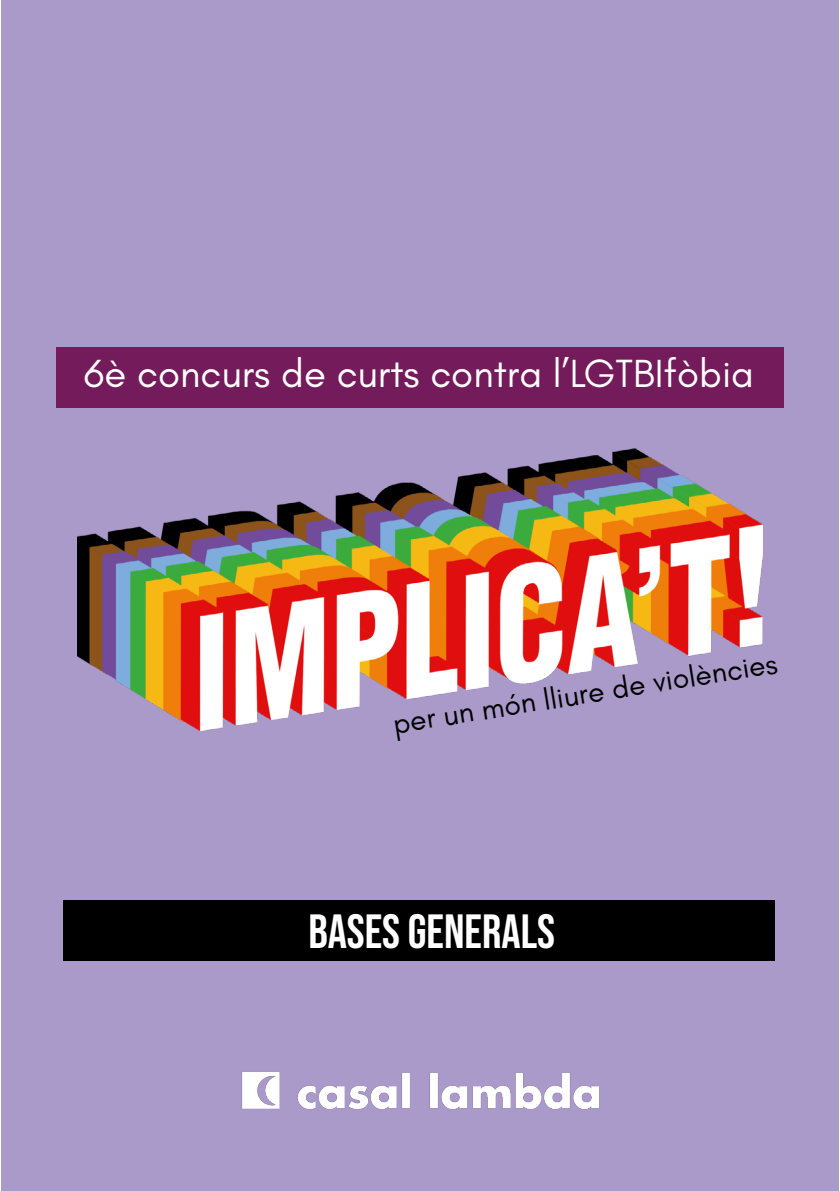
<style>
.page{position:relative;width:840px;height:1191px;background:#fff}
.page>*{position:absolute;margin:0;border:0;box-sizing:border-box;transform-origin:0 0}
.t1{font:48px "Bebas Neue";color:#fff}
.t2{font:40px "Glacial Indifference";color:#fff}
.t3{font:30px "Glacial Indifference";color:#000}
</style>
<div class="page">
<div style="left:1px;top:0;width:837px;height:1191px;background:#a99aca"></div>
<div style="left:63px;top:900px;width:711px;height:60px;background:#000"></div>
<div style="left:56px;top:347px;width:726px;height:60px;background:#741c5b"></div>
<img style="left:77px;top:448px;width:685px;height:282px">
<img style="left:242px;top:1072px;width:358px;height:38px">
<p class="t2" style="left:84px;top:351px;width:671px">6è concurs de curts contra l’LGTBIfòbia</p>
<p class="t3" style="left:390px;top:707px;width:390px;rotate:-9deg">per un món lliure de violències</p>
<p class="t1" style="left:308px;top:904px;width:248px">BASES GENERALS</p>
</div>
